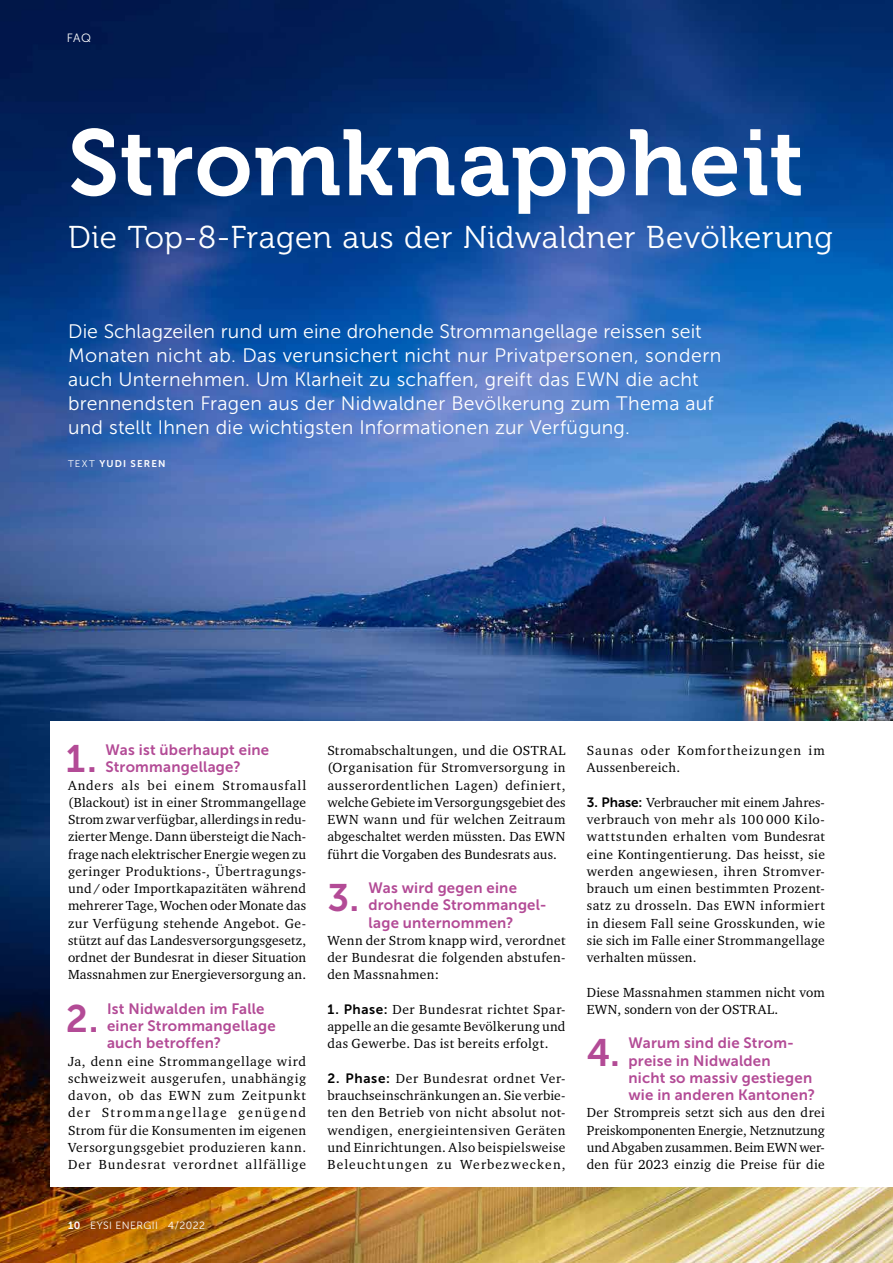
<style>
.page{position:relative;width:893px;height:1263px;background:#fff}
.page>*{position:absolute;margin:0;border:0;box-sizing:border-box;transform-origin:0 0}
.t1{font:93px "Museo 700";letter-spacing:.01em;color:#fff}
.t2{font:38.1px "Museo Sans 700";color:#b34b96}
.t3{font:31.5px "Museo 300";letter-spacing:.02em;color:#fff}
.t4{font:19.5px/24px "Museo Sans 300";letter-spacing:.015em;color:#fff}
.t5{font:15px/17.2px "Museo Sans 700";letter-spacing:.015em;color:#b34b96}
.t6{font:13.5px/17.2px "Charter ITC Std";letter-spacing:.025em;color:#000;text-align:justify}
.t7{font:13.5px/17.2px "Charter ITC Std";letter-spacing:.065em;color:#000}
.t8{font:12px "Museo Sans 300";color:#fff}
.t9{font:10.5px "Museo Sans 300";letter-spacing:.04em;color:#fff}
.t10{font:9.75px "Museo Sans 700";letter-spacing:.12em;color:#fff}
.s1{font-family:"Museo Sans 300"}
.s2{font-family:"Museo Sans 700"}
</style>
<div class="page">
<img style="left:0;top:0;width:893px;height:1263px">
<div style="left:50px;top:721px;width:843px;height:465px;background:#fff"></div>
<p class="t8" style="left:67px;top:32px;width:26px">FAQ</p>
<h1 class="t1" style="left:68px;top:111px;width:737px">Stromknappheit</h1>
<h3 class="t3" style="left:68px;top:220px;width:766px">Die Top-8-Fragen aus der Nidwaldner Bevölkerung</h3>
<p class="t4" style="left:68px;top:320px;width:655px">Die Schlagzeilen rund um eine drohende Strommangellage reissen seit Monaten nicht ab. Das verunsichert nicht nur Privatpersonen, sondern auch Unternehmen. Um Klarheit zu schaffen, greift das EWN die acht brennendsten Fragen aus der Nidwaldner Bevölkerung zum Thema auf und stellt Ihnen die wichtigsten Informationen zur Verfügung.</p>
<p class="t10" style="left:68px;top:458px;width:99px"><span class="s1">TEXT</span> YUDI SEREN</p>
<p class="t5" style="left:106px;top:741px;width:165px">Was ist überhaupt eine<br>Strommangellage?</p>
<p class="t6" style="left:68px;top:776px;width:240px">Anders als bei einem Stromausfall (Blackout) ist in einer Strommangellage Strom zwar verfügbar, allerdings in redu&shy;zierter Menge. Dann übersteigt die Nach&shy;frage nach elektrischer Energie wegen zu geringer Produktions-, Übertragungs&shy;und / oder Importkapazitäten während mehrerer Tage, Wochen oder Monate das zur Verfügung stehende Angebot. Ge&shy;stützt auf das Landesversorgungsgesetz, ordnet der Bundesrat in dieser Situation Massnahmen zur Energieversorgung an.</p>
<p class="t5" style="left:107px;top:1000px;width:170px">Ist Nidwalden im Falle einer Strommangellage auch betroffen?</p>
<p class="t6" style="left:68px;top:1052px;width:240px">Ja, denn eine Strommangellage wird schweizweit ausgerufen, unabhängig davon, ob das EWN zum Zeitpunkt der Strommangellage genügend Strom für die Konsumenten im eigenen Versorgungsgebiet produzieren kann.<br>Der Bundesrat verordnet allfällige</p>
<h2 class="t2" style="left:66px;top:737px;width:33px">1.</h2>
<h2 class="t2" style="left:66px;top:998px;width:34px">2.</h2>
<p class="t9" style="left:68px;top:1220px;width:139px"><span class="s2">10</span> EYSI ENERGII 4 / 2022</p>
<p class="t6" style="left:327px;top:742px;width:240px">Stromabschaltungen, und die OSTRAL (Organisation für Stromversorgung in ausserordentlichen Lagen) definiert, welche Gebiete im Versorgungsgebiet des EWN wann und für welchen Zeitraum abgeschaltet werden müssten. Das EWN führt die Vorgaben des Bundesrats aus.</p>
<p class="t5" style="left:369px;top:879px;width:180px">Was wird gegen eine drohende Strommangel&shy;lage unternommen?</p>
<p class="t6" style="left:327px;top:931px;width:240px">Wenn der Strom knapp wird, verordnet der Bundesrat die folgenden abstufen&shy;den Massnahmen:</p>
<p class="t6" style="left:327px;top:1000px;width:240px"><span class="s2">1. Phase:</span> Der Bundesrat richtet Spar&shy;appelle an die gesamte Bevölkerung und das Gewerbe. Das ist bereits erfolgt.</p>
<p class="t6" style="left:327px;top:1069px;width:240px"><span class="s2">2. Phase:</span> Der Bundesrat ordnet Ver&shy;brauchseinschränkungen an. Sie verbie&shy;ten den Betrieb von nicht absolut not&shy;wendigen, energieintensiven Geräten und Einrichtungen. Also beispielsweise Beleuchtungen zu Werbezwecken,</p>
<h2 class="t2" style="left:327px;top:877px;width:33px">3.</h2>
<p class="t7" style="left:587px;top:742px;width:240px">Saunas oder Komfortheizungen im<br>Aussenbereich.</p>
<p class="t6" style="left:587px;top:793px;width:240px"><span class="s2">3. Phase:</span> Verbraucher mit einem Jahres&shy;verbrauch von mehr als 100 000 Kilo&shy;wattstunden erhalten vom Bundesrat eine Kontingentierung. Das heisst, sie werden angewiesen, ihren Stromver&shy;brauch um einen bestimmten Prozent&shy;satz zu drosseln. Das EWN informiert in diesem Fall seine Grosskunden, wie sie sich im Falle einer Strommangellage verhalten müssen.</p>
<p class="t6" style="left:587px;top:983px;width:240px">Diese Massnahmen stammen nicht vom<br>EWN, sondern von der OSTRAL.</p>
<p class="t5" style="left:628px;top:1034px;width:188px">Warum sind die Strom&shy;preise in Nidwalden<br>nicht so massiv gestiegen wie in anderen Kantonen?</p>
<p class="t6" style="left:587px;top:1104px;width:240px">Der Strompreis setzt sich aus den drei Preiskomponenten Energie, Netznutzung und Abgaben zusammen. Beim EWN wer&shy;den für 2023 einzig die Preise für die</p>
<h2 class="t2" style="left:587px;top:1031px;width:35px">4.</h2>
</div>
